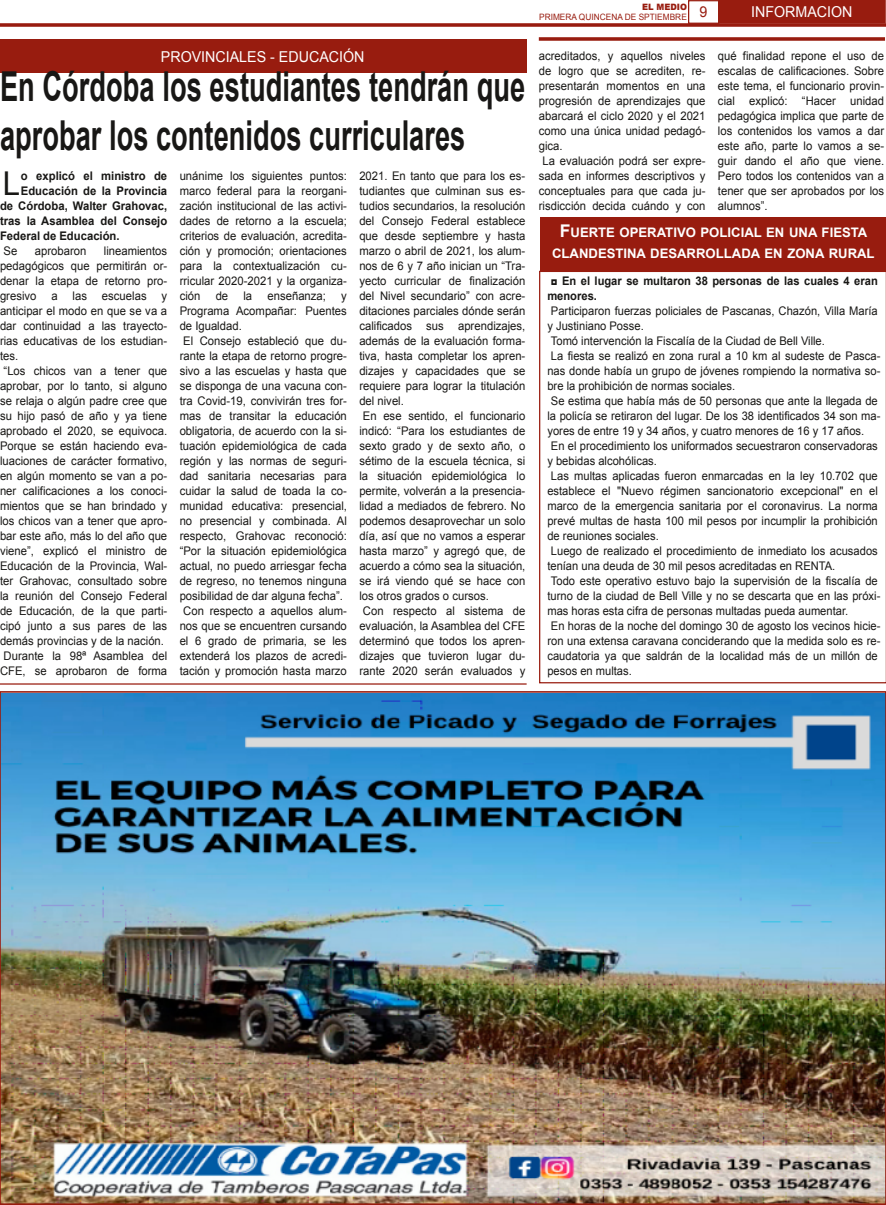
<style>
.page{position:relative;width:886px;height:1205px;background:#fff}
.page>*{position:absolute;margin:0;border:0;box-sizing:border-box;transform-origin:0 0}
.t1{font:700 41.25px/48.8px "Arial";color:#181715;scale:.66 1}
.t2{font:32.88px "Arial";color:#181715;scale:.95 1}
.t3{font:15px "Arial";color:#fff;scale:.95 1}
.t4{font:15px "Arial";color:#981c0f;scale:.95 1}
.t5{font:700 13.12px/20.1px "Arial";color:#fff;text-align:center}
.t6{font:11.88px/15px "Arial";color:#181715;scale:.95 1}
.t7{font:11.88px/15px "Arial";color:#181715;scale:.94 1}
.t8{font:700 11.88px "Arial";color:#181715;scale:.95 1}
.t9{font:700 11.88px/15px "Arial";color:#181715;scale:.94 1}
.t10{font:8.75px "Arial";letter-spacing:.005em;color:#981c0f;scale:.95 1}
.t11{font:900 8.75px "Arial";color:#981c0f;scale:.95 1}
.s1{font-size:17.5px}
</style>
<div class="page">
<svg style="left:0;top:23px;width:886px;height:4px;fill:#981c0f"></svg>
<div style="left:719px;top:1px;width:166px;height:22px;background:#981c0f"></div>
<div style="left:719px;top:0;width:167px;height:24px;border:1px solid #981c0f"></div>
<div style="left:688px;top:0;width:31px;height:24px;border:1px solid #981c0f"></div>
<img style="left:0;top:691px;width:886px;height:514px">
<hr style="left:0;top:683px;width:527px;height:1px;background:#981c0f">
<div style="left:0;top:39px;width:527px;height:33px;background:#981c0f"></div>
<svg style="left:539px;top:37px;width:346px;height:4px"></svg>
<div style="left:540px;top:217px;width:346px;height:54px;background:#981c0f"></div>
<svg style="left:539px;top:271px;width:347px;height:412px"></svg>
<p class="t3" style="left:161px;top:49px;width:216px">PROVINCIALES - EDUCACIÓN</p>
<h1 class="t1" style="left:0;top:62px;width:797px">En Córdoba los estudiantes tendrán que aprobar los contenidos curriculares</h1>
<h2 class="t2" style="left:3px;top:165px;width:20px">L</h2>
<p class="t8" style="left:21px;top:169px;width:155px">o explicó el ministro de</p>
<p class="t8" style="left:21px;top:184px;width:155px">Educación de la Provincia</p>
<p class="t8" style="left:0;top:199px;width:178px">de Córdoba, Walter Grahovac,</p>
<p class="t8" style="left:0;top:214px;width:178px">tras la Asamblea del Consejo</p>
<p class="t8" style="left:0;top:229px;width:127px">Federal de Educación.</p>
<p class="t6" style="left:4px;top:243px;width:16px">Se</p>
<p class="t6" style="left:35px;top:243px;width:56px">aprobaron</p>
<p class="t6" style="left:0;top:243px;width:178px;text-align:justify;text-indent:104px">lineamientos pedagógicos que permitirán or&shy;denar la etapa de retorno pro&shy;gresivo</p>
<p class="t6" style="left:51px;top:288px;width:8px">a</p>
<p class="t6" style="left:73px;top:288px;width:17px">las</p>
<p class="t6" style="left:102px;top:288px;width:49px">escuelas</p>
<p class="t6" style="left:0;top:288px;width:178px;text-indent:162px">y anticipar el modo en que se va a dar continuidad a las trayecto&shy;rias educativas de los estudian&shy;tes.<br>“Los chicos van a tener que aprobar, por lo tanto, si alguno se relaja o algún padre cree que su hijo pasó de año y ya tiene aprobado el 2020, se equivoca.<br>Porque se están haciendo eva&shy;luaciones de carácter formativo, en algún momento se van a po&shy;ner calificaciones a los conoci&shy;mientos que se han brindado y los chicos van a tener que apro&shy;bar este año, más lo del año que viene”, explicó el ministro de<br>Educación de la Provincia, Wal&shy;ter Grahovac, consultado sobre la reunión del Consejo Federal de Educación, de la que parti&shy;cipó junto a sus pares de las demás provincias y de la nación.<br>Durante la 98ª Asamblea del<br>CFE, se aprobaron de forma</p>
<p class="t6" style="left:180px;top:168px;width:178px;text-align:justify">unánime los siguientes puntos: marco federal para la reorgani&shy;zación institucional de las activi&shy;dades de retorno a la escuela; criterios de evaluación, acredita&shy;ción y promoción; orientaciones para la contextualización cu&shy;rricular 2020-2021 y la organiza&shy;ción</p>
<p class="t6" style="left:216px;top:288px;width:15px">de</p>
<p class="t6" style="left:243px;top:288px;width:11px">la</p>
<p class="t6" style="left:267px;top:288px;width:63px">enseñanza;</p>
<p class="t6" style="left:180px;top:288px;width:178px;text-indent:162px">y<br>Programa Acompañar: Puentes de Igualdad.<br>El Consejo estableció que du&shy;rante la etapa de retorno progre&shy;sivo a las escuelas y hasta que se disponga de una vacuna con&shy;tra Covid-19, convivirán tres for&shy;mas de transitar la educación obligatoria, de acuerdo con la si&shy;tuación epidemiológica de cada región y las normas de seguri&shy;dad sanitaria necesarias para cuidar la salud de toada la co&shy;munidad educativa: presencial, no presencial y combinada. Al respecto, Grahovac reconoció: “Por la situación epidemiológica actual, no puedo arriesgar fecha de regreso, no tenemos ninguna posibilidad de dar alguna fecha”.<br>Con respecto a aquellos alum&shy;nos que se encuentren cursando el 6 grado de primaria, se les extenderá los plazos de acredi&shy;tación y promoción hasta marzo</p>
<p class="t6" style="left:359px;top:168px;width:176px">2021. En tanto que para los es&shy;tudiantes que culminan sus es&shy;tudios secundarios, la resolución del Consejo Federal establece que desde septiembre y hasta marzo o abril de 2021, los alum&shy;nos de 6 y 7 año inician un “Tra&shy;yecto curricular de finalización del Nivel secundario” con acre&shy;ditaciones parciales dónde serán calificados sus aprendizajes, además de la evaluación forma&shy;tiva, hasta completar los apren&shy;dizajes y capacidades que se requiere para lograr la titulación del nivel.<br>En ese sentido, el funcionario indicó: “Para los estudiantes de sexto grado y de sexto año, o sétimo de la escuela técnica, si la situación epidemiológica lo permite, volverán a la presencia&shy;lidad a mediados de febrero. No podemos desaprovechar un solo día, así que no vamos a esperar hasta marzo” y agregó que, de acuerdo a cómo sea la situación, se irá viendo qué se hace con los otros grados o cursos.<br>Con respecto al sistema de evaluación, la Asamblea del CFE determinó que todos los apren&shy;dizajes que tuvieron lugar du&shy;rante 2020 serán evaluados y</p>
<p class="t11" style="left:642px;top:0;width:49px">EL MEDIO</p>
<p class="t10" style="left:539px;top:12px;width:157px">PRIMERA QUINCENA DE SPTIEMBRE</p>
<p class="t4" style="left:699px;top:3px;width:10px">9</p>
<p class="t3" style="left:751px;top:4px;width:108px">INFORMACION</p>
<p class="t6" style="left:539px;top:48px;width:177px">acreditados, y aquellos niveles de logro que se acrediten, re&shy;presentarán momentos en una progresión de aprendizajes que abarcará el ciclo 2020 y el 2021 como una única unidad pedagó&shy;gica.<br>La evaluación podrá ser expre&shy;sada en informes descriptivos y conceptuales para que cada ju&shy;risdicción decida cuándo y con</p>
<p class="t6" style="left:718px;top:48px;width:176px;text-align:justify">qué finalidad repone el uso de escalas de calificaciones. Sobre este tema, el funcionario provin&shy;cial explicó: “Hacer unidad pedagógica implica que parte de los contenidos los vamos a dar este año, parte lo vamos a se&shy;guir dando el año que viene.<br>Pero todos los contenidos van a tener que ser aprobados por los alumnos”.</p>
<p class="t5" style="left:552px;top:223px;width:324px"><span class="s1">F</span>UERTE OPERATIVO POLICIAL EN UNA FIESTA<br>CLANDESTINA DESARROLLADA EN ZONA RURAL</p>
<p class="t9" style="left:547px;top:273px;width:353px">◘ En el lugar se multaron 38 personas de las cuales 4 eran menores.</p>
<p class="t7" style="left:547px;top:303px;width:356px">Participaron fuerzas policiales de Pascanas, Chazón, Villa María y Justiniano Posse.<br>Tomó intervención la Fiscalía de la Ciudad de Bell Ville.<br>La fiesta se realizó en zona rural a 10 km al sudeste de Pasca&shy;nas donde había un grupo de jóvenes rompiendo la normativa so&shy;bre la prohibición de normas sociales.<br>Se estima que había más de 50 personas que ante la llegada de la policía se retiraron del lugar. De los 38 identificados 34 son ma&shy;yores de entre 19 y 34 años, y cuatro menores de 16 y 17 años.<br>En el procedimiento los uniformados secuestraron conservadoras y bebidas alcohólicas.<br>Las multas aplicadas fueron enmarcadas en la ley 10.702 que establece el "Nuevo régimen sancionatorio excepcional" en el marco de la emergencia sanitaria por el coronavirus. La norma prevé multas de hasta 100 mil pesos por incumplir la prohibición de reuniones sociales.<br>Luego de realizado el procedimiento de inmediato los acusados tenían una deuda de 30 mil pesos acreditadas en RENTA.<br>Todo este operativo estuvo bajo la supervisión de la fiscalía de turno de la ciudad de Bell Ville y no se descarta que en las próxi&shy;mas horas esta cifra de personas multadas pueda aumentar.<br>En horas de la noche del domingo 30 de agosto los vecinos hicie&shy;ron una extensa caravana conciderando que la medida solo es re&shy;caudatoria ya que saldrán de la localidad más de un millón de pesos en multas.</p>
</div>
